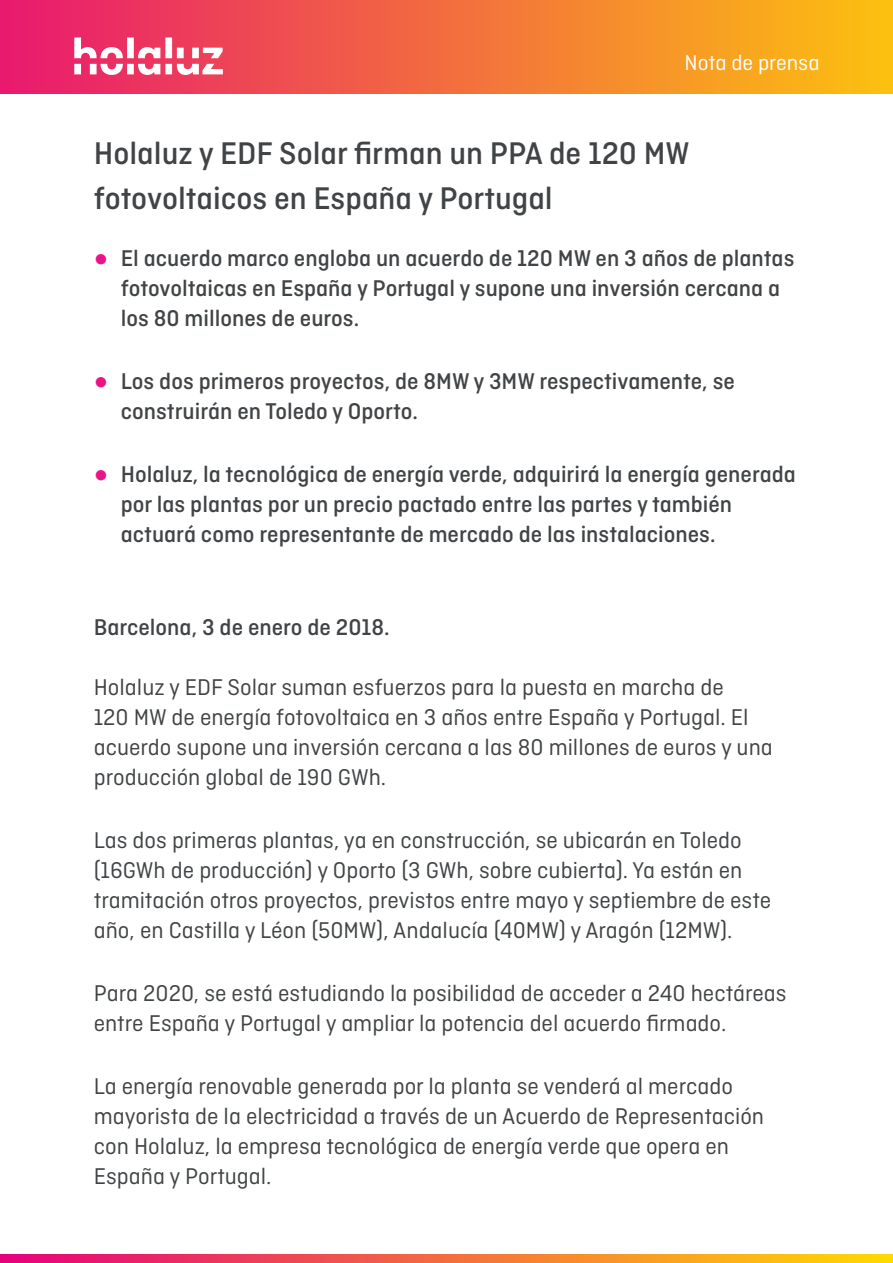
<style>
.page{position:relative;width:893px;height:1263px;background:#fff}
.page>*{position:absolute;margin:0;border:0;box-sizing:border-box;transform-origin:0 0}
.t1{font:500 33px/45px "Ciutadella";color:#414446}
.Listas{font:24px/30px "Ciutadella";color:#414446}
.Listas-2{font:500 24px/30px "Ciutadella";color:#414446}
.t2{font:22.5px "Ciutadella";color:#fff}
.s1{font-family:"Arial";font-weight:900;color:#ea1489}
</style>
<div class="page">
<svg style="left:0;top:1254px;width:892px;height:9px"></svg>
<div style="left:0;top:0;width:892px;height:93px;background:linear-gradient(to right,#e9196f,#fcc10f)"></div>
<svg style="left:74px;top:37px;width:149px;height:38px"></svg>
<p class="t2" style="left:684px;top:51px;width:137px">Nota de prensa</p>
<p class="t1" style="left:94px;top:131px;width:597px">Holaluz y EDF Solar firman un PPA de 120 MW fotovoltaicos en España y Portugal</p>
<p class="Listas-2" style="left:121px;top:243px;width:675px;text-indent:-27px"><span class="s1">●</span> El acuerdo marco engloba un acuerdo de 120 MW en 3 años de plantas fotovoltaicas en España y Portugal y supone una inversión cercana a los 80 millones de euros.</p>
<p class="Listas-2" style="left:121px;top:366px;width:615px;text-indent:-27px"><span class="s1">●</span> Los dos primeros proyectos, de 8MW y 3MW respectivamente, se construirán en Toledo y Oporto.</p>
<p class="Listas-2" style="left:121px;top:459px;width:676px;text-indent:-27px"><span class="s1">●</span> Holaluz, la tecnológica de energía verde, adquirirá la energía generada por las plantas por un precio pactado entre las partes y también actuará como representante de mercado de las instalaciones.</p>
<p class="Listas-2" style="left:94px;top:612px;width:297px">Barcelona, 3 de enero de 2018.</p>
<p class="Listas" style="left:94px;top:672px;width:680px">Holaluz y EDF Solar suman esfuerzos para la puesta en marcha de<br>120 MW de energía fotovoltaica en 3 años entre España y Portugal. El acuerdo supone una inversión cercana a las 80 millones de euros y una producción global de 190 GWh.</p>
<p class="Listas" style="left:94px;top:825px;width:679px">Las dos primeras plantas, ya en construcción, se ubicarán en Toledo (16GWh de producción) y Oporto (3 GWh, sobre cubierta). Ya están en tramitación otros proyectos, previstos entre mayo y septiembre de este año, en Castilla y Léon (50MW), Andalucía (40MW) y Aragón (12MW).</p>
<p class="Listas" style="left:94px;top:978px;width:694px">Para 2020, se está estudiando la posibilidad de acceder a 240 hectáreas entre España y Portugal y ampliar la potencia del acuerdo firmado.</p>
<p class="Listas" style="left:94px;top:1071px;width:672px">La energía renovable generada por la planta se venderá al mercado mayorista de la electricidad a través de un Acuerdo de Representación con Holaluz, la empresa tecnológica de energía verde que opera en España y Portugal.</p>
</div>
